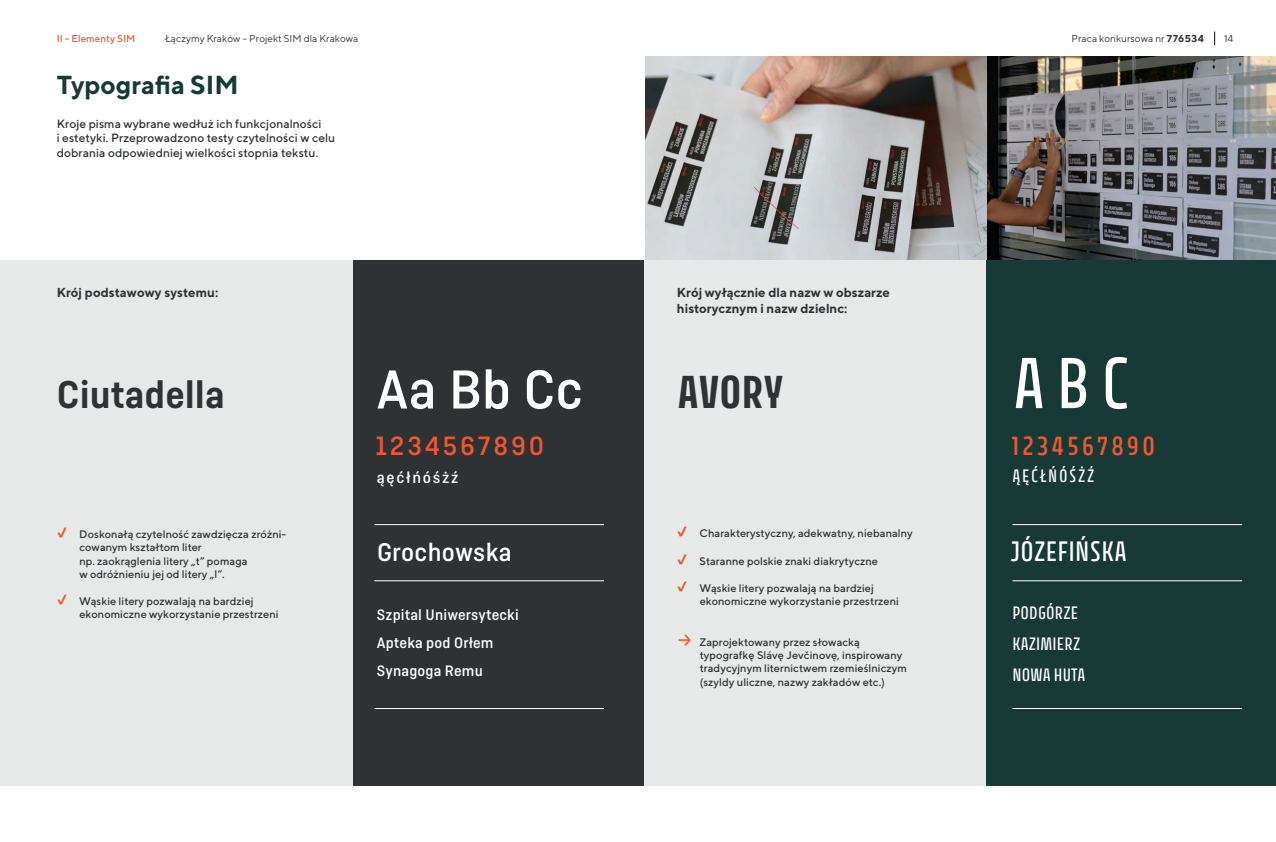
<style>
.page{position:relative;width:1276px;height:842px;background:#fff}
.page>*{position:absolute;margin:0;border:0;box-sizing:border-box;transform-origin:0 0}
.t1{font:64.1px "Avory II Latn Me";color:#fff}
.t2{font:500 57.9px "Ciutadella";color:#fff}
.t3{font:600 41px "Ciutadella";color:#2f3234}
.t4{font:700 41px "Avory II Latn";letter-spacing:.005em;color:#2f3234}
.t5{font:500 28px "Ciutadella";letter-spacing:.1em;color:#ef5732}
.t6{font:28px "Avory II Latn Me";letter-spacing:.1em;color:#ef5732}
.t7{font:500 27px "Ciutadella";letter-spacing:.01em;color:#fff}
.t8{font:700 26px "TT Norms";color:#173a36}
.t9{font:25px "Avory II Latn Me";letter-spacing:.01em;color:#fff}
.t10{font:500 16.9px "Ciutadella";letter-spacing:.1em;color:#fff}
.t11{font:500 16px/27.7px "Ciutadella";letter-spacing:.01em;color:#fff}
.t12{font:16px/31px "Avory II Latn Me";letter-spacing:.01em;color:#fff}
.t13{font:16px "Avory II Latn Me";letter-spacing:.1em;color:#fff}
.t14{font:700 13px/15.6px "TT Norms";color:#2f3234}
.t15{font:500 12px/14.4px "TT Norms";letter-spacing:.005em;color:#2f3234}
.t16{font:500 11px/13.2px "TT Norms";letter-spacing:.005em;color:#2f3234}
.t17{font:10px "TT Norms";letter-spacing:.005em;color:#2f3234}
.t18{font:500 10px "TT Norms";color:#ef5732}
.s1{font-weight:700}
.s2{font-family:"Real Text Pro";font-size:18px;color:#ef5732}
.s3{font-family:"Real Text Pro";font-weight:400;font-size:18px;color:#ef5732}
</style>
<div class="page">
<img style="left:987px;top:56px;width:289px;height:204px">
<img style="left:645px;top:56px;width:342px;height:204px">
<div style="left:352px;top:260px;width:292px;height:525px;background:#2f3234"></div>
<div style="left:0;top:260px;width:352px;height:525px;background:#e7e8e8"></div>
<div style="left:644px;top:260px;width:343px;height:525px;background:#e7e8e8"></div>
<div style="left:987px;top:260px;width:289px;height:525px;background:#173a36"></div>
<hr style="left:1012px;top:524px;width:230px;height:1px;background:#fff">
<hr style="left:1012px;top:581px;width:230px;height:1px;background:#fff">
<hr style="left:1012px;top:708px;width:230px;height:1px;background:#fff">
<hr style="left:374px;top:524px;width:230px;height:1px;background:#fff">
<hr style="left:374px;top:581px;width:230px;height:1px;background:#fff">
<hr style="left:374px;top:708px;width:230px;height:1px;background:#fff">
<svg style="left:1214px;top:32px;width:1px;height:13px"></svg>
<p class="t18" style="left:57px;top:32px;width:80px">II – Elementy SIM</p>
<p class="t17" style="left:165px;top:33px;width:195px">Łączymy Kraków – Projekt SIM dla Krakowa</p>
<p class="t17" style="left:1071px;top:33px;width:134px">Praca konkursowa nr <span class="s1">776534</span></p>
<p class="t17" style="left:1224px;top:33px;width:11px">14</p>
<h3 class="t8" style="left:57px;top:68px;width:183px">Typografia SIM</h3>
<p class="t15" style="left:57px;top:116px;width:280px">Kroje pisma wybrane wedłuż ich funkcjonalności<br>i estetyki. Przeprowadzono testy czytelności w celu dobrania odpowiedniej wielkości stopnia tekstu.</p>
<p class="t14" style="left:57px;top:284px;width:163px">Krój podstawowy systemu:</p>
<p class="t14" style="left:677px;top:284px;width:215px">Krój wyłącznie dla nazw w obszarze historycznym i nazw dzielnc:</p>
<h3 class="t3" style="left:57px;top:371px;width:169px">Ciutadella</h3>
<h2 class="t2" style="left:376px;top:357px;width:208px">Aa Bb Cc</h2>
<h3 class="t4" style="left:678px;top:366px;width:107px">AVORY</h3>
<h1 class="t1" style="left:1013px;top:342px;width:118px">A B C</h1>
<h3 class="t5" style="left:375px;top:430px;width:170px">1234567890</h3>
<h3 class="t6" style="left:1011px;top:426px;width:145px">1234567890</h3>
<p class="t16" style="left:79px;top:527px;width:208px;text-indent:-23px"><span class="s2">✓</span> Doskonałą czytelność zawdzięcza zróżni&shy;cowanym kształtom liter<br>np. zaokrąglenia litery „t” pomaga<br>w odróżnieniu jej od litery „l”.</p>
<p class="t16" style="left:79px;top:594px;width:201px;text-indent:-23px"><span class="s2">✓</span> Wąskie litery pozwalają na bardziej ekonomiczne wykorzystanie przestrzeni</p>
<h3 class="t10" style="left:377px;top:468px;width:83px">ąęćłńóśżź</h3>
<h3 class="t13" style="left:1012px;top:466px;width:83px">ĄĘĆŁŃÓŚŻŹ</h3>
<h3 class="t7" style="left:377px;top:537px;width:136px">Grochowska</h3>
<h3 class="t11" style="left:377px;top:601px;width:143px">Szpital Uniwersytecki<br>Apteka pod Orłem<br>Synagoga Remu</h3>
<p class="t16" style="left:677px;top:527px;width:237px"><span class="s2">✓</span> Charakterystyczny, adekwatny, niebanalny</p>
<p class="t16" style="left:677px;top:554px;width:203px"><span class="s2">✓</span> Staranne polskie znaki diakrytyczne</p>
<p class="t16" style="left:699px;top:581px;width:201px;text-indent:-23px"><span class="s2">✓</span> Wąskie litery pozwalają na bardziej ekonomiczne wykorzystanie przestrzeni</p>
<p class="t16" style="left:699px;top:635px;width:209px;text-indent:-23px"><span class="s3">→</span> Zaprojektowany przez słowacką typografkę Slávę Jevčinovę, inspirowany tradycyjnym liternictwem rzemieślniczym (szyldy uliczne, nazwy zakładów etc.)</p>
<h3 class="t9" style="left:1010px;top:536px;width:118px">JÓZEFIŃSKA</h3>
<h3 class="t12" style="left:1012px;top:597px;width:75px">PODGÓRZE<br>KAZIMIERZ<br>NOWA HUTA</h3>
</div>
